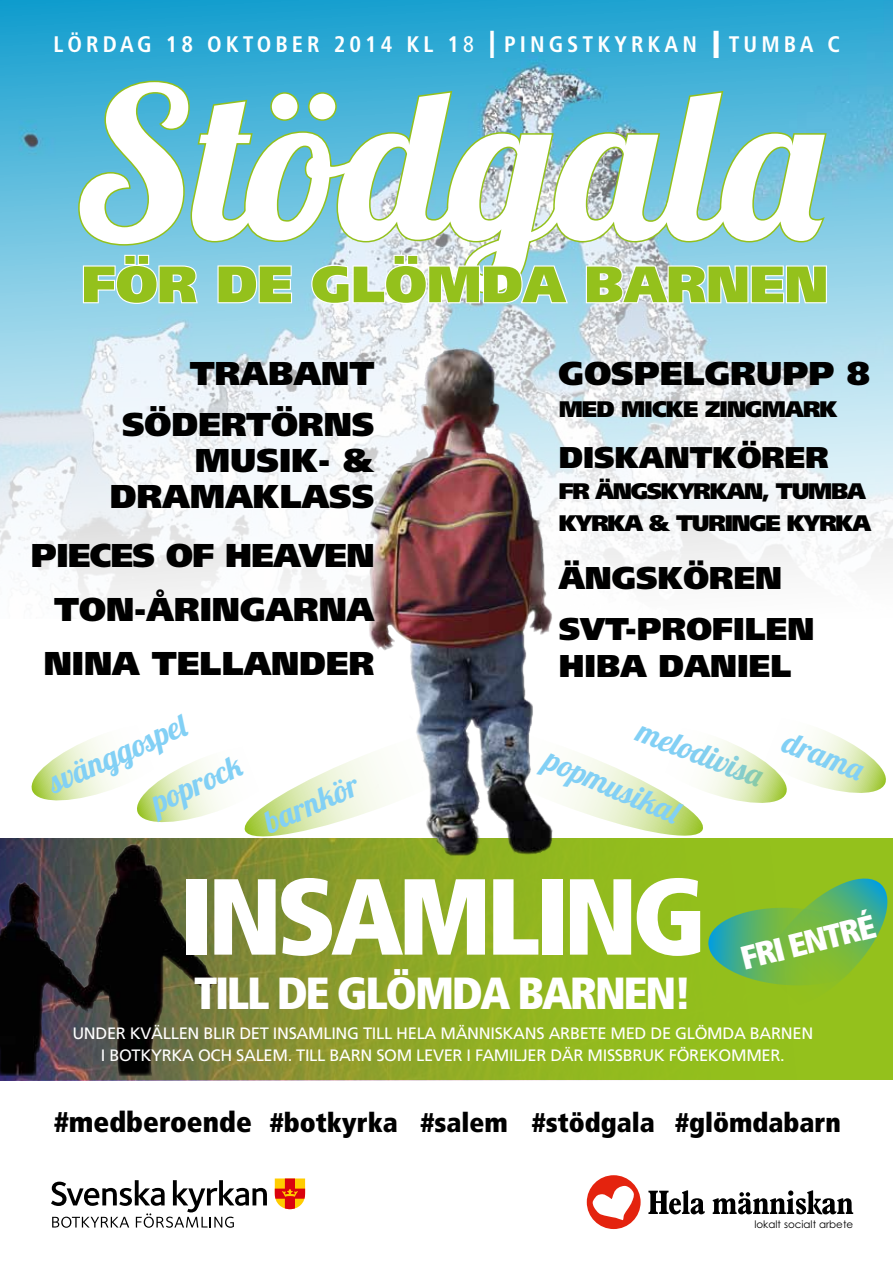
<style>
.page{position:relative;width:893px;height:1263px;background:#fff}
.page>*{position:absolute;margin:0;border:0;box-sizing:border-box;transform-origin:0 0}
.t1{font:210px "Lobster 1.4";color:#fff}
.t2{font:900 condensed 108px "Frutiger LT";letter-spacing:-.05em;color:#fff}
.t3{font:900 51px "Frutiger LT";color:#94c11c}
.t4{font:900 condensed 45px "Frutiger LT";letter-spacing:-.05em;color:#fff}
.t5{font:900 33px/54px "Frutiger LT";color:#000;text-align:right}
.t6{font:900 condensed 33px "Frutiger LT";color:#fff}
.t7{font:31.5px "Lobster 1.4";color:#82d0f5}
.t8{font:900 31.5px/51px "Frutiger LT";color:#000}
.t9{font:900 30px "Frutiger LT";color:#000}
.t10{font:900 condensed 27px "Frutiger LT";color:#000}
.t11{font:700 condensed 22.5px "Frutiger LT";letter-spacing:.18em;color:#fff}
.t12{font:900 22.5px/31.5px "Frutiger LT";letter-spacing:-.06em;color:#000}
.t13{font:900 22.5px "Frutiger LT";letter-spacing:-.04em;color:#000}
.t14{font:16.5px/22.5px "Frutiger LT";letter-spacing:-.02em;color:#fff;text-align:center}
.t15{font:10.35px "Century Gothic";color:#000}
.s1{font-weight:400}
.s2{font-weight:400;font-size:39px}
.s3{font-size:39px}
.s4{font-size:28.5px}
</style>
<div class="page">
<img style="left:0;top:0;width:893px;height:607px">
<div style="left:0;top:838px;width:893px;height:242px;background:#94c11c"></div>
<img style="left:0;top:845px;width:569px;height:235px">
<svg style="left:77px;top:79px;width:751px;height:226px;background:#83c5cc"></svg>
<img style="left:336px;top:287px;width:295px;height:586px">
<svg style="left:31px;top:709px;width:855px;height:136px"></svg>
<svg style="left:708px;top:878px;width:180px;height:107px"></svg>
<img style="left:0;top:838px;width:335px;height:237px">
<svg style="left:648px;top:1190px;width:57px;height:24px"></svg>
<svg style="left:713px;top:1190px;width:140px;height:24px"></svg>
<svg style="left:587px;top:1175px;width:54px;height:54px"></svg>
<svg style="left:51px;top:1180px;width:216px;height:48px"></svg>
<svg style="left:275px;top:1178px;width:30px;height:31px"></svg>
<h3 class="t11" style="left:53px;top:31px;width:788px">LÖRDAG 18 OKTOBER 2014 KL 1<span class="s1">8</span> <span class="s2">I</span> PINGSTKYRKAN <span class="s3">I</span> TUMBA C</h3>
<h1 class="t1" style="left:74px;top:30px;width:750px">Stödgala</h1>
<h3 class="t3" style="left:82px;top:253px;width:748px">FÖR DE GLÖMDA BARNEN</h3>
<h3 class="t5" style="left:122px;top:348px;width:254px;line-height:51px">TRABANT<br>SÖDERTÖRNS</h3>
<h3 class="t5" style="left:110px;top:443px;width:266px;line-height:36px">MUSIK- &amp;<br>DRAMAKLASS</h3>
<h3 class="t5" style="left:31px;top:528px;width:345px">PIECES OF HEAVEN<br>TON-ÅRINGARNA<br>NINA TELLANDER</h3>
<h3 class="t7" style="left:42px;top:765px;width:149px;rotate:-24deg">svänggos pel</h3>
<h3 class="t7" style="left:144px;top:785px;width:99px;rotate:-25deg">poprock</h3>
<h3 class="t7" style="left:257px;top:805px;width:102px;rotate:-24deg">barnkör</h3>
<h3 class="t5" style="left:559px;top:347px;width:312px">GOSPELGRUPP 8</h3>
<h3 class="t13" style="left:559px;top:395px;width:281px">MED MICKE ZINGMARK</h3>
<h3 class="t9" style="left:559px;top:439px;width:272px">DISKANTKÖRER</h3>
<h3 class="t12" style="left:559px;top:476px;width:314px">FR ÄNGSKYRKAN, TUMBA<br>KYRKA &amp; TURINGE KYRKA</h3>
<h3 class="t8" style="left:559px;top:553px;width:257px">ÄNGSKÖREN<br>SVT-PROFILEN</h3>
<h3 class="t8" style="left:559px;top:640px;width:234px">HIBA DANIEL</h3>
<h3 class="t7" style="left:646px;top:711px;width:133px;rotate:21deg">melodivisa</h3>
<h3 class="t7" style="left:555px;top:739px;width:144px;rotate:23deg">popmusikal</h3>
<h3 class="t7" style="left:792px;top:721px;width:85px;rotate:21deg">drama</h3>
<h2 class="t2" style="left:179px;top:851px;width:528px">insamling</h2>
<h3 class="t4" style="left:194px;top:965px;width:499px">till de glömda barnen!</h3>
<p class="t14" style="left:72px;top:1022px;width:742px">UNDER KVÄLLEN BLIR DET INSAMLING TILL HELA MÄNNISKANS ARBETE MED DE GLÖMDA BARNEN<br>I BOTKYRKA OCH SALEM. TILL BARN SOM LEVER I FAMILJER DÄR MISSBRUK FÖREKOMMER.</p>
<h3 class="t6" style="left:737px;top:939px;width:139px;rotate:-14deg">fri entré</h3>
<h3 class="t10" style="left:54px;top:1106px;width:788px"><span class="s4">#medberoende</span> #botkyrka #salem #stödgala #glömdabarn</h3>
<p class="t15" style="left:754px;top:1217px;width:100px">lokalt socialt arbete</p>
</div>
